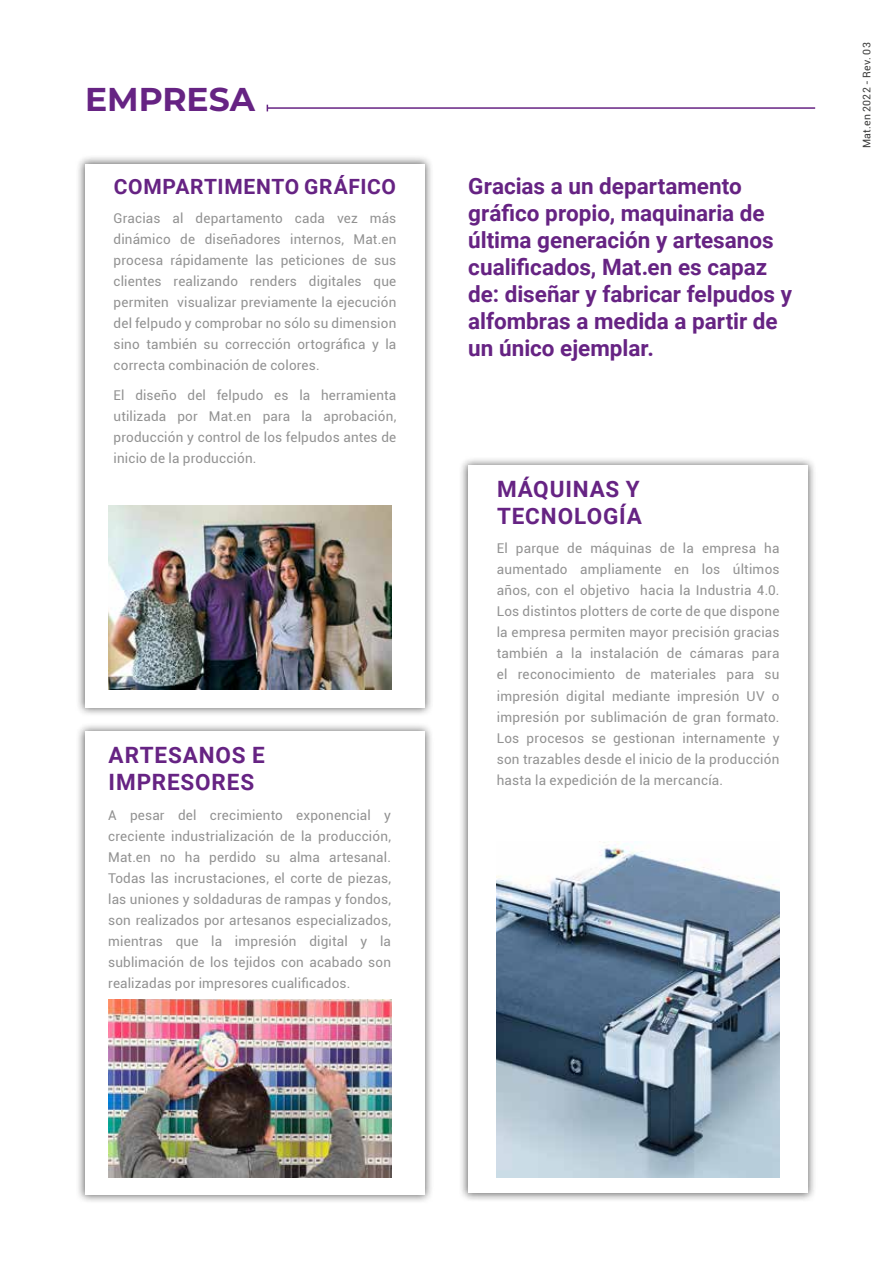
<style>
.page{position:relative;width:893px;height:1263px;background:#fff}
.page>*{position:absolute;margin:0;border:0;box-sizing:border-box;transform-origin:0 0}
.t1{font:700 33px "Montserrat";color:#662383}
.t2{font:700 22.5px/27px "Roboto";color:#662383}
.t3{font:700 22.5px/27px "Roboto";letter-spacing:.04em;color:#662383}
.t4{font:700 21px "Roboto";letter-spacing:.03em;color:#662383}
.t5{font:13.5px/21px "Roboto";letter-spacing:.015em;color:#929292;text-align:justify}
.t6{font:10.5px "Roboto";letter-spacing:.02em;color:#3c3c3b}
</style>
<div class="page">
<div style="left:76px;top:155px;width:358px;height:562px;background:#000;opacity:.6"></div>
<div style="left:85px;top:164px;width:340px;height:543px;background:#fff"></div>
<div style="left:76px;top:722px;width:358px;height:482px;background:#000;opacity:.6"></div>
<div style="left:85px;top:731px;width:340px;height:464px;background:#fff"></div>
<div style="left:459px;top:456px;width:358px;height:746px;background:#000;opacity:.6"></div>
<div style="left:468px;top:466px;width:340px;height:727px;background:#fff"></div>
<hr style="left:267px;top:107px;width:548px;height:2px;background:#662383">
<img style="left:108px;top:505px;width:283px;height:184px">
<img style="left:108px;top:1000px;width:283px;height:177px">
<img style="left:497px;top:842px;width:283px;height:335px">
<h1 class="t1" style="left:85px;top:76px;width:171px">EMPRESA</h1>
<h3 class="t4" style="left:114px;top:172px;width:284px">COMPARTIMENTO GRÁFICO</h3>
<p class="t5" style="left:114px;top:207px;width:284px">Gracias al departamento cada vez más dinámico de diseñadores internos, Mat.en procesa rápidamente las peticiones de sus clientes realizando renders digitales que permiten visualizar previamente la ejecución del felpudo y comprobar no sólo su dimension sino también su corrección ortográfica y la correcta combinación de colores.</p>
<p class="t5" style="left:114px;top:384px;width:284px">El diseño del felpudo es la herramienta utilizada por Mat.en para la aprobación, producción y control de los felpudos antes de inicio de la producción.</p>
<h2 class="t3" style="left:109px;top:741px;width:158px">ARTESANOS E<br>IMPRESORES</h2>
<p class="t5" style="left:108px;top:804px;width:284px">A pesar del crecimiento exponencial y creciente industrialización de la producción, Mat.en no ha perdido su alma artesanal.<br>Todas las incrustaciones, el corte de piezas, las uniones y soldaduras de rampas y fondos, son realizados por artesanos especializados, mientras que la impresión digital y la sublimación de los tejidos con acabado son realizadas por impresores cualificados.</p>
<h2 class="t2" style="left:468px;top:171px;width:325px">Gracias a un departamento gráfico propio, maquinaria de última generación y artesanos cualificados, Mat.en es capaz de: diseñar y fabricar felpudos y alfombras a medida a partir de un único ejemplar.</h2>
<h2 class="t3" style="left:497px;top:475px;width:146px">MÁQUINAS Y<br>TECNOLOGÍA</h2>
<p class="t5" style="left:497px;top:538px;width:284px">El parque de máquinas de la empresa ha aumentado ampliamente en los últimos años, con el objetivo hacia la Industria 4.0.<br>Los distintos plotters de corte de que dispone la empresa permiten mayor precisión gracias también a la instalación de cámaras para el reconocimiento de materiales para su impresión digital mediante impresión UV o impresión por sublimación de gran formato.<br>Los procesos se gestionan internamente y son trazables desde el inicio de la producción hasta la expedición de la mercancía.</p>
<p class="t6" style="left:859px;top:148px;width:107px;rotate:-90deg">Mat.en 2022 - Rev. 03</p>
</div>
